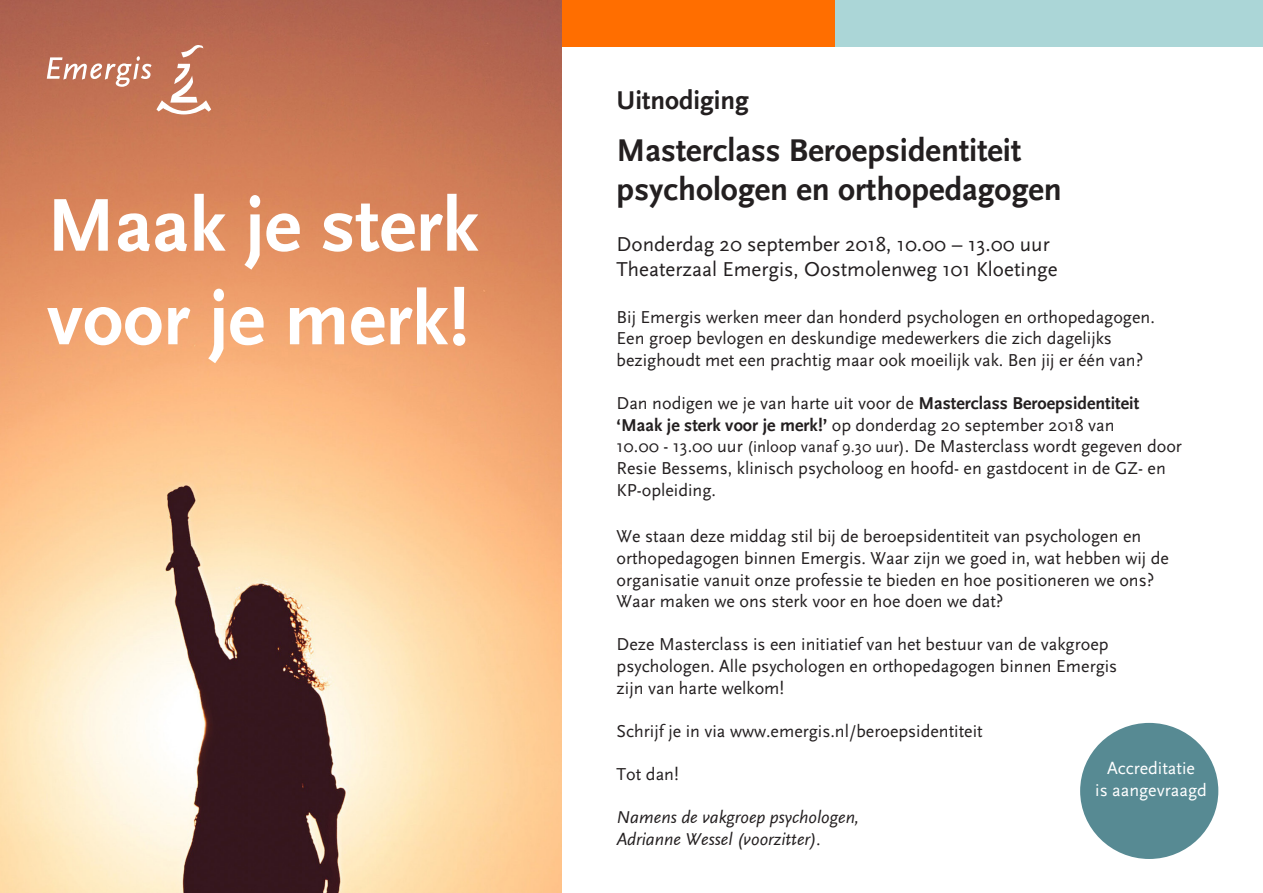
<style>
.page{position:relative;width:1263px;height:893px;background:#fff}
.page>*{position:absolute;margin:0;border:0;box-sizing:border-box;transform-origin:0 0}
.t1{font:700 78px/93.6px "Emergis Scala Sans";color:#fff}
.t2{font:700 33px "Emergis Scala Sans";color:#231f20}
.t3{font:700 27px "Emergis Scala Sans";color:#231f20}
.t4{font:21px "Emergis Scala Sans";color:#231f20}
.t5{font:18px/21.6px "Emergis Scala Sans";color:#231f20}
.t6{font:italic 18px/21.6px "Emergis Scala Sans";color:#231f20}
.t7{font:18px "Emergis Scala Sans";color:#fff}
.s1{font-weight:700}
.s2{font-size:16.5px}
</style>
<div class="page">
<div style="left:561px;top:0;width:275px;height:47px;background:#ff6e00"></div>
<div style="left:1080px;top:723px;width:138px;height:136px;background:#578a93;border-radius:50%"></div>
<img style="left:0;top:0;width:561px;height:893px">
<svg style="left:47px;top:45px;width:164px;height:69px;background:#c78269"></svg>
<div style="left:836px;top:0;width:427px;height:47px;background:#abd6d7"></div>
<p class="t1" style="left:47px;top:179px;width:433px">Maak je sterk voor je merk!</p>
<p class="t3" style="left:617px;top:85px;width:134px">Uitnodiging</p>
<p class="t2" style="left:617px;top:131px;width:406px">Masterclass Beroepsidentiteit</p>
<p class="t2" style="left:617px;top:170px;width:447px">psychologen en orthopedagogen</p>
<p class="t4" style="left:617px;top:232px;width:435px">Donderdag 20 september 2018, 10.00 – 13.00 uur</p>
<p class="t4" style="left:617px;top:257px;width:442px">Theaterzaal Emergis, Oostmolenweg 101 Kloetinge</p>
<p class="t5" style="left:617px;top:306px;width:540px">Bij Emergis werken meer dan honderd psychologen en orthopedagogen.<br>Een groep bevlogen en deskundige medewerkers die zich dagelijks bezighoudt met een prachtig maar ook moeilijk vak. Ben jij er één van?</p>
<p class="t5" style="left:617px;top:392px;width:567px">Dan nodigen we je van harte uit voor de <span class="s1">Masterclass Beroepsidentiteit ‘Maak je sterk voor je merk!’</span> op donderdag 20 september 2018 van<br>10.00 - 13.00 uur <span class="s2">(inloop vanaf 9.30 uur)</span>. De Masterclass wordt gegeven door Resie Bessems, klinisch psycholoog en hoofd- en gastdocent in de GZ- en KP-opleiding.</p>
<p class="t5" style="left:617px;top:526px;width:554px">We staan deze middag stil bij de beroepsidentiteit van psychologen en orthopedagogen binnen Emergis. Waar zijn we goed in, wat hebben wij de organisatie vanuit onze professie te bieden en hoe positioneren we ons?<br>Waar maken we ons sterk voor en hoe doen we dat?</p>
<p class="t5" style="left:617px;top:634px;width:502px">Deze Masterclass is een initiatief van het bestuur van de vakgroep psychologen. Alle psychologen en orthopedagogen binnen Emergis zijn van harte welkom!</p>
<p class="t5" style="left:617px;top:720px;width:368px">Schrijf je in via www.emergis.nl/beroepsidentiteit</p>
<p class="t5" style="left:617px;top:763px;width:64px">Tot dan!</p>
<p class="t6" style="left:617px;top:806px;width:244px">Namens de vakgroep psychologen,<br>Adrianne Wessel (voorzitter).</p>
<p class="t7" style="left:1107px;top:758px;width:89px">Accreditatie</p>
<p class="t7" style="left:1095px;top:780px;width:113px">is aangevraagd</p>
</div>
